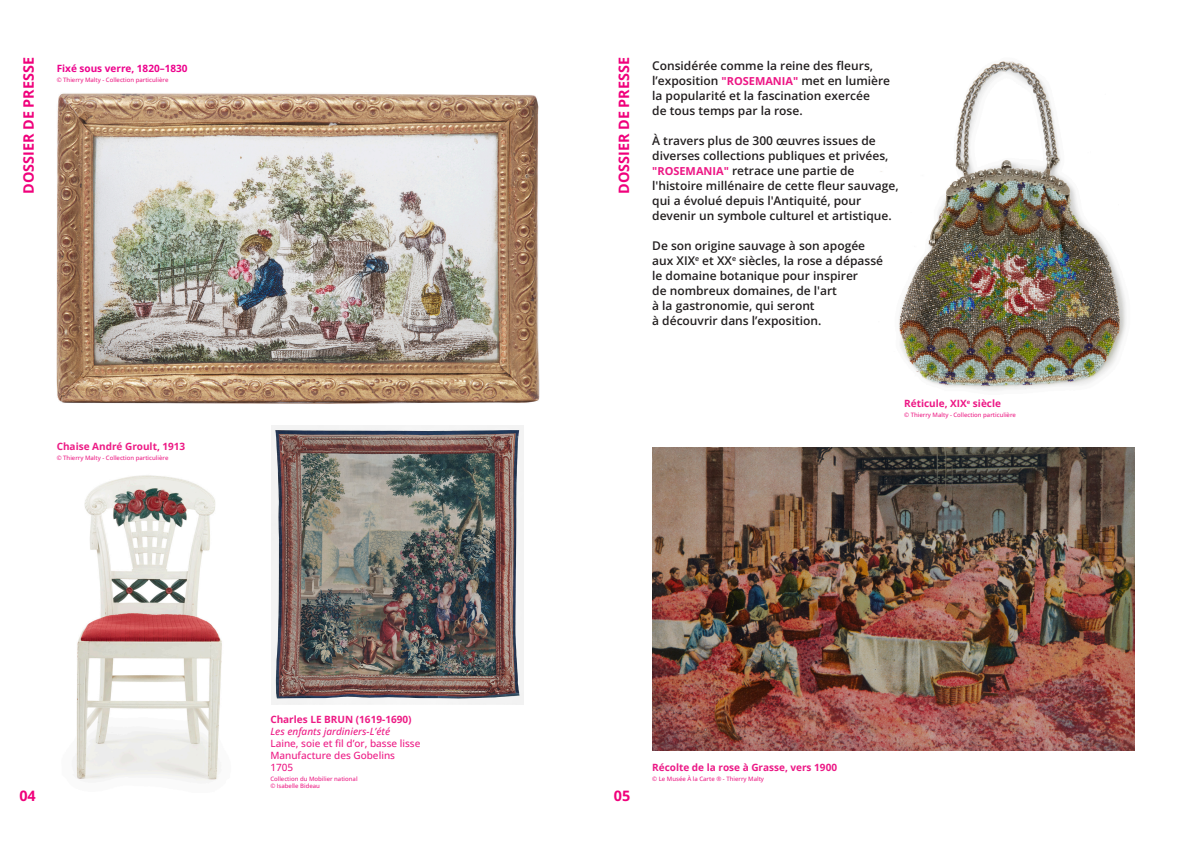
<style>
.page{position:relative;width:1191px;height:842px;background:#fff}
.page>*{position:absolute;margin:0;border:0;box-sizing:border-box;transform-origin:0 0}
.t1{font:700 14.4px "Open Sans";color:#f0007b}
.t2{font:600 12px/15px "Open Sans";color:#231f20}
.t3{font:500 10px "Open Sans";color:#ed1b85}
.t4{font:700 10px "Open Sans";color:#ed1b85}
.t5{font:700 10px "Open Sans";color:#ec1986}
.t6{font:italic 500 10px "Open Sans";color:#ed1b85}
.t7{font:700 10px "Open Sans";color:#ed028c}
.t8{font:700 10px "Open Sans";color:#ed1785}
.t9{font:500 6px "Open Sans";color:#ed1d85}
.s1{font-weight:700;font-size:11px;color:#ed1785}
</style>
<div class="page">
<img style="left:56px;top:93px;width:484px;height:338px">
<img style="left:76px;top:475px;width:146px;height:306px">
<img style="left:271px;top:426px;width:252px;height:278px">
<img style="left:880px;top:61px;width:246px;height:330px">
<img style="left:652px;top:448px;width:482px;height:303px">
<p class="t1" style="left:19px;top:194px;width:138px;rotate:-90deg">DOSSIER DE PRESSE</p>
<p class="t1" style="left:614px;top:194px;width:138px;rotate:-90deg">DOSSIER DE PRESSE</p>
<p class="t7" style="left:57px;top:61px;width:132px">Fixé sous verre, 1820–1830</p>
<p class="t9" style="left:57px;top:75px;width:113px">© Thierry Malty - Collection particulière</p>
<p class="t2" style="left:652px;top:57px;width:239px">Considérée comme la reine des fleurs, l’exposition <span class="s1">"ROSEMANIA"</span> met en lumière</p>
<p class="t2" style="left:652px;top:87px;width:219px">la popularité et la fascination exercée</p>
<p class="t2" style="left:652px;top:102px;width:152px">de tous temps par la rose.</p>
<p class="t2" style="left:652px;top:132px;width:248px">À travers plus de 300 œuvres issues de diverses collections publiques et privées, <span class="s1">"ROSEMANIA"</span> retrace une partie de l'histoire millénaire de cette fleur sauvage, qui a évolué depuis l'Antiquité, pour devenir un symbole culturel et artistique.</p>
<p class="t2" style="left:652px;top:237px;width:214px">De son origine sauvage à son apogée</p>
<p class="t2" style="left:652px;top:252px;width:232px">aux XIX<sup>e</sup> et XX<sup>e</sup> siècles, la rose a dépassé</p>
<p class="t2" style="left:652px;top:267px;width:207px">le domaine botanique pour inspirer</p>
<p class="t2" style="left:652px;top:282px;width:186px">de nombreux domaines, de l'art</p>
<p class="t2" style="left:652px;top:297px;width:164px">à la gastronomie, qui seront</p>
<p class="t2" style="left:652px;top:312px;width:171px">à découvrir dans l’exposition.</p>
<p class="t4" style="left:57px;top:440px;width:130px">Chaise André Groult, 1913</p>
<p class="t9" style="left:57px;top:454px;width:113px">© Thierry Malty - Collection particulière</p>
<p class="t8" style="left:904px;top:397px;width:98px">Réticule, XIX<sup>e</sup> siècle</p>
<p class="t9" style="left:904px;top:411px;width:113px">© Thierry Malty - Collection particulière</p>
<p class="t1" style="left:19px;top:785px;width:18px">04</p>
<p class="t4" style="left:270px;top:712px;width:143px">Charles LE BRUN (1619-1690)</p>
<p class="t6" style="left:270px;top:724px;width:121px">Les enfants jardiniers-L’été</p>
<p class="t3" style="left:270px;top:736px;width:152px">Laine, soie et fil d’or, basse lisse</p>
<p class="t3" style="left:270px;top:748px;width:126px">Manufacture des Gobelins</p>
<p class="t3" style="left:270px;top:760px;width:24px">1705</p>
<p class="t9" style="left:270px;top:774px;width:89px">Collection du Mobilier national</p>
<p class="t9" style="left:270px;top:782px;width:51px">© Isabelle Bideau</p>
<p class="t1" style="left:614px;top:785px;width:18px">05</p>
<p class="t5" style="left:652px;top:760px;width:186px">Récolte de la rose à Grasse, vers 1900</p>
<p class="t9" style="left:652px;top:774px;width:113px">© Le Musée À la Carte ® - Thierry Malty</p>
</div>
